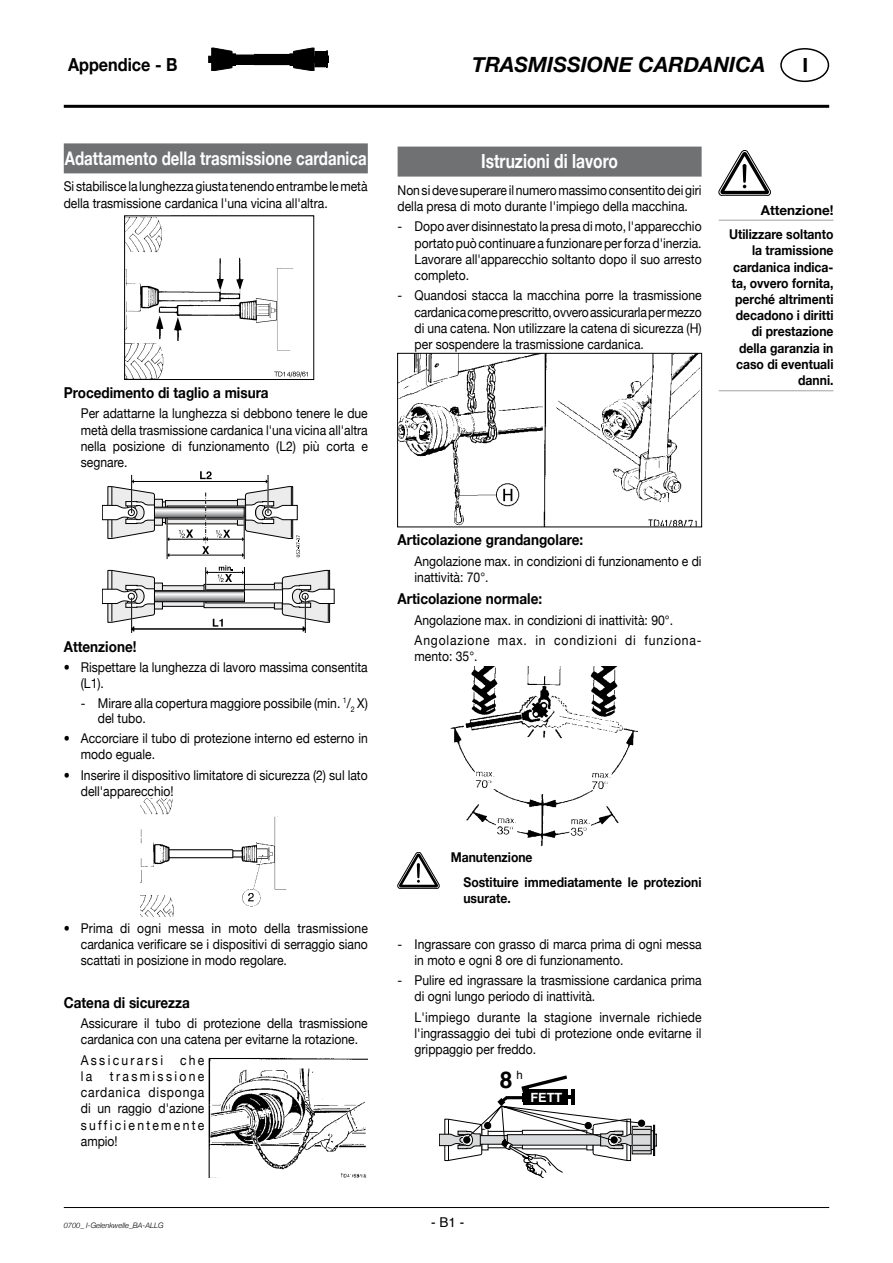
<style>
.page{position:relative;width:893px;height:1263px;background:#fff}
.page>*{position:absolute;margin:0;border:0;box-sizing:border-box;transform-origin:0 0}
.t1{font:700 22.95px "Helvetica";color:#000}
.t2{font:italic 700 21px "Helvetica Neue";color:#000}
.t3{font:700 19.5px "Helvetica Neue";color:#fff;scale:.8 1}
.t4{font:700 19.5px "Helvetica Neue";color:#000}
.t5{font:700 18.75px "Helvetica Neue";color:#fff;scale:.8 1}
.t6{font:700 18px "Helvetica Neue";color:#000;scale:.9 1}
.t7{font:700 15px "Helvetica Neue";color:#000;scale:.9 1}
.t8{font:13.5px/16.2px "Helvetica Neue";color:#000;scale:.9 1}
.t9{font:700 13.5px/16.2px "Helvetica Neue";color:#000;scale:.9 1}
.t10{font:700 13.5px/24.8px "Helvetica Neue";color:#000;text-align:right}
.t11{font:13.5px "Helvetica Neue";letter-spacing:.19em;color:#000;scale:.9 1}
.t12{font:13.5px "Helvetica";color:#000}
.t13{font:700 12.75px "Helvetica";color:#fff}
.t14{font:italic 300 7.5px "Helvetica Neue";color:#000}
</style>
<div class="page">
<hr style="left:64px;top:105px;width:765px;height:3px;background:#000">
<hr style="left:64px;top:1207px;width:765px;height:1px;background:#000">
<div style="left:780px;top:48px;width:49px;height:34px;border:2px solid #000;border-radius:50%"></div>
<div style="left:235px;top:55px;width:31px;height:9px;border:1px solid #000"></div>
<div style="left:254px;top:54px;width:37px;height:11px;background:#000"></div>
<div style="left:232px;top:54px;width:4px;height:11px;border:1px solid #000"></div>
<div style="left:231px;top:57px;width:36px;height:5px;background:#000"></div>
<svg style="left:209px;top:48px;width:23px;height:23px"></svg>
<svg style="left:290px;top:48px;width:39px;height:23px"></svg>
<div style="left:398px;top:147px;width:304px;height:30px;background:#707173"></div>
<div style="left:64px;top:143px;width:304px;height:30px;background:#707173"></div>
<img style="left:450px;top:666px;width:188px;height:180px">
<img style="left:126px;top:217px;width:182px;height:161px">
<div style="left:124px;top:215px;width:190px;height:165px;border:1px solid #000"></div>
<img style="left:208px;top:1058px;width:159px;height:119px">
<img style="left:399px;top:355px;width:301px;height:170px">
<div style="left:397px;top:353px;width:305px;height:174px;border:1px solid #000"></div>
<svg style="left:439px;top:1075px;width:218px;height:103px"></svg>
<svg style="left:163px;top:504px;width:2px;height:17px"></svg>
<div style="left:161px;top:502px;width:38px;height:21px;border:1px solid #000"></div>
<svg style="left:167px;top:502px;width:70px;height:20px"></svg>
<div style="left:165px;top:500px;width:76px;height:24px;border:1px solid #000"></div>
<svg style="left:239px;top:501px;width:3px;height:22px"></svg>
<div style="left:237px;top:499px;width:9px;height:26px;border:1px solid #000"></div>
<svg style="left:156px;top:501px;width:5px;height:22px"></svg>
<div style="left:154px;top:499px;width:9px;height:26px;border:1px solid #000"></div>
<svg style="left:155px;top:509px;width:87px;height:7px"></svg>
<div style="left:153px;top:507px;width:91px;height:11px;border:1px solid #000"></div>
<svg style="left:164px;top:587px;width:40px;height:18px"></svg>
<div style="left:162px;top:585px;width:83px;height:22px;border:1px solid #000"></div>
<div style="left:204px;top:584px;width:72px;height:24px;background:linear-gradient(to right,#ececed,#ececed)"></div>
<div style="left:204px;top:584px;width:73px;height:24px;border:1px solid #000"></div>
<div style="left:274px;top:583px;width:8px;height:26px;background:#ececed"></div>
<div style="left:274px;top:583px;width:9px;height:26px;border:1px solid #000"></div>
<svg style="left:156px;top:585px;width:5px;height:22px"></svg>
<div style="left:154px;top:583px;width:9px;height:26px;border:1px solid #000"></div>
<div style="left:206px;top:590px;width:85px;height:13px;background:#fff"></div>
<div style="left:205px;top:589px;width:86px;height:14px;border:1px solid #000"></div>
<svg style="left:156px;top:593px;width:87px;height:7px"></svg>
<div style="left:154px;top:591px;width:91px;height:11px;border:1px solid #000"></div>
<hr style="left:167px;top:519px;width:1px;height:40px;background:#000">
<hr style="left:244px;top:517px;width:1px;height:42px;background:#000">
<hr style="left:169px;top:539px;width:35px;height:1px;background:#000">
<hr style="left:169px;top:555px;width:74px;height:1px;background:#000">
<hr style="left:207px;top:539px;width:36px;height:1px;background:#000">
<hr style="left:207px;top:572px;width:36px;height:1px;background:#000">
<svg style="left:242px;top:567px;width:3px;height:24px"></svg>
<svg style="left:205px;top:567px;width:3px;height:23px"></svg>
<svg style="left:179px;top:530px;width:14px;height:8px"></svg>
<svg style="left:202px;top:492px;width:7px;height:62px"></svg>
<hr style="left:131px;top:598px;width:1px;height:35px;background:#000">
<hr style="left:305px;top:596px;width:1px;height:37px;background:#000">
<hr style="left:131px;top:475px;width:1px;height:38px;background:#000">
<hr style="left:268px;top:475px;width:1px;height:38px;background:#000">
<hr style="left:133px;top:629px;width:171px;height:1px;background:#000">
<svg style="left:282px;top:570px;width:52px;height:62px"></svg>
<svg style="left:102px;top:570px;width:53px;height:61px"></svg>
<svg style="left:213px;top:619px;width:10px;height:8px"></svg>
<hr style="left:133px;top:481px;width:133px;height:1px;background:#000">
<svg style="left:102px;top:479px;width:53px;height:60px"></svg>
<svg style="left:200px;top:471px;width:12px;height:8px"></svg>
<svg style="left:216px;top:530px;width:14px;height:8px"></svg>
<svg style="left:218px;top:565px;width:15px;height:17px"></svg>
<svg style="left:242px;top:479px;width:58px;height:78px"></svg>
<img style="left:140px;top:798px;width:147px;height:118px">
<hr style="left:719px;top:220px;width:114px;height:1px;background:#b1b2b4">
<hr style="left:719px;top:390px;width:114px;height:1px;background:#b1b2b4">
<svg style="left:719px;top:150px;width:52px;height:46px"></svg>
<svg style="left:398px;top:852px;width:41px;height:37px"></svg>
<h3 class="t6" style="left:68px;top:53px;width:123px">Appendice - B</h3>
<h2 class="t2" style="left:472px;top:51px;width:295px">TRASMISSIONE CARDANI CA</h2>
<h3 class="t4" style="left:802px;top:53px;width:7px">I</h3>
<h3 class="t5" style="left:65px;top:146px;width:379px">Adattamento della trasmissione cardanica</h3>
<p class="t8" style="left:64px;top:178px;width:339px">Si stabilisce la lunghezza giusta tenendo entrambe le metà della trasmissione cardanica l'una vicina all'altra.</p>
<p class="t7" style="left:64px;top:383px;width:229px">Procedimento di taglio a misura</p>
<p class="t8" style="left:81px;top:405px;width:320px;text-align:justify">Per adattarne la lunghezza si debbono tenere le due metà della trasmissione cardanica l'una vicina all'altra nella posizione di funzionamento (L2) più corta e segnare.</p>
<p class="t7" style="left:64px;top:637px;width:82px">Attenzione!</p>
<p class="t8" style="left:81px;top:659px;width:320px;text-indent:-17px">• Rispettare la lunghezza di lavoro massima consentita (L1).</p>
<p class="t8" style="left:98px;top:695px;width:301px;line-height:15px;text-indent:-17px">- Mirare alla copertura maggiore possibile (min. <sup>1</sup>/<sub>2</sub> X) del tubo.</p>
<p class="t8" style="left:81px;top:730px;width:320px;text-indent:-17px">• Accorciare il tubo di protezione interno ed esterno in modo eguale.</p>
<p class="t8" style="left:81px;top:766px;width:320px;text-indent:-17px">• Inserire il dispositivo limitatore di sicurezza (2) sul lato dell'apparecchio!</p>
<h3 class="t3" style="left:481px;top:149px;width:173px">Istruzioni di lavoro</h3>
<p class="t8" style="left:398px;top:182px;width:339px">Non si deve superare il numero massimo consentito dei giri della presa di moto durante l'impiego della macchina.</p>
<p class="t8" style="left:415px;top:218px;width:320px;text-align:justify;text-indent:-17px">- Dopo aver disinnestato la presa di moto, l'apparecchio portato può continuare a funzionare per forza d'inerzia.<br>Lavorare all'apparecchio soltanto dopo il suo arresto completo.</p>
<p class="t8" style="left:415px;top:287px;width:321px;text-align:justify;text-indent:-17px">- Quandosi stacca la macchina porre la trasmissione cardanica come prescritto, ovvero assicurarla per mezzo di una catena. Non utilizzare la catena di sicurezza (H) per sospendere la trasmissione cardanica.</p>
<p class="t7" style="left:398px;top:531px;width:208px">Articolazione grandangolare:</p>
<p class="t8" style="left:415px;top:553px;width:320px">Angolazione max. in condizioni di funzionamento e di inattività: 70°.</p>
<p class="t7" style="left:398px;top:590px;width:162px">Articolazione normale:</p>
<p class="t8" style="left:415px;top:609px;width:319px;line-height:20.4px">Angolazione max. in condizioni di inattività: 90°.<br>Angolazione max. in condizioni di funziona-</p>
<p class="t8" style="left:415px;top:648px;width:71px">mento: 35°.</p>
<p class="t9" style="left:463px;top:845px;width:266px;line-height:24.8px;text-indent:-13px">Manutenzione<br>Sostituire immediatamente le protezioni</p>
<p class="t9" style="left:463px;top:890px;width:54px">usurate.</p>
<p class="t8" style="left:415px;top:935px;width:320px;text-indent:-17px">- Ingrassare con grasso di marca prima di ogni messa in moto e ogni 8 ore di funzionamento.</p>
<p class="t8" style="left:415px;top:972px;width:320px;text-indent:-17px">- Pulire ed ingrassare la trasmissione cardanica prima di ogni lungo periodo di inattività.</p>
<p class="t8" style="left:415px;top:1009px;width:321px;text-align:justify">L'impiego durante la stagione invernale richiede l'ingrassaggio dei tubi di protezione onde evitarne il grippaggio per freddo.</p>
<p class="t8" style="left:81px;top:919px;width:321px;text-align:justify;text-indent:-17px">• Prima di ogni messa in moto della trasmissione cardanica verificare se i dispositivi di serraggio siano scattati in posizione in modo regolare.</p>
<p class="t7" style="left:64px;top:993px;width:142px">Catena di sicurezza</p>
<p class="t8" style="left:81px;top:1015px;width:320px">Assicurare il tubo di protezione della trasmissione cardanica con una catena per evitarne la rotazione.</p>
<p class="t11" style="left:81px;top:1052px;width:93px">Assicurarsi</p>
<p class="t8" style="left:180px;top:1052px;width:29px">che</p>
<p class="t8" style="left:81px;top:1068px;width:14px">la</p>
<p class="t8" style="left:81px;top:1068px;width:139px;text-align:justify;text-indent:29px">trasmissione cardanica disponga di un raggio d'azione sufficientemente ampio!</p>
<h1 class="t1" style="left:500px;top:1064px;width:25px">8 <sup>h</sup></h1>
<p class="t13" style="left:530px;top:1088px;width:33px">FETT</p>
<p class="t14" style="left:64px;top:1220px;width:101px">0700_ I-Gelenkwelle_BA-ALLG</p>
<p class="t12" style="left:431px;top:1213px;width:35px">- B1 -</p>
<p class="t10" style="left:729px;top:197px;width:106px">Attenzione!<br>Utilizzare soltanto</p>
<p class="t9" style="left:732px;top:242px;width:115px;text-align:right">la tramissione cardanica indica&shy;ta, ovvero fornita, perché altrimenti decadono i diritti di prestazione della garanzia in caso di eventuali danni.</p>
</div>
